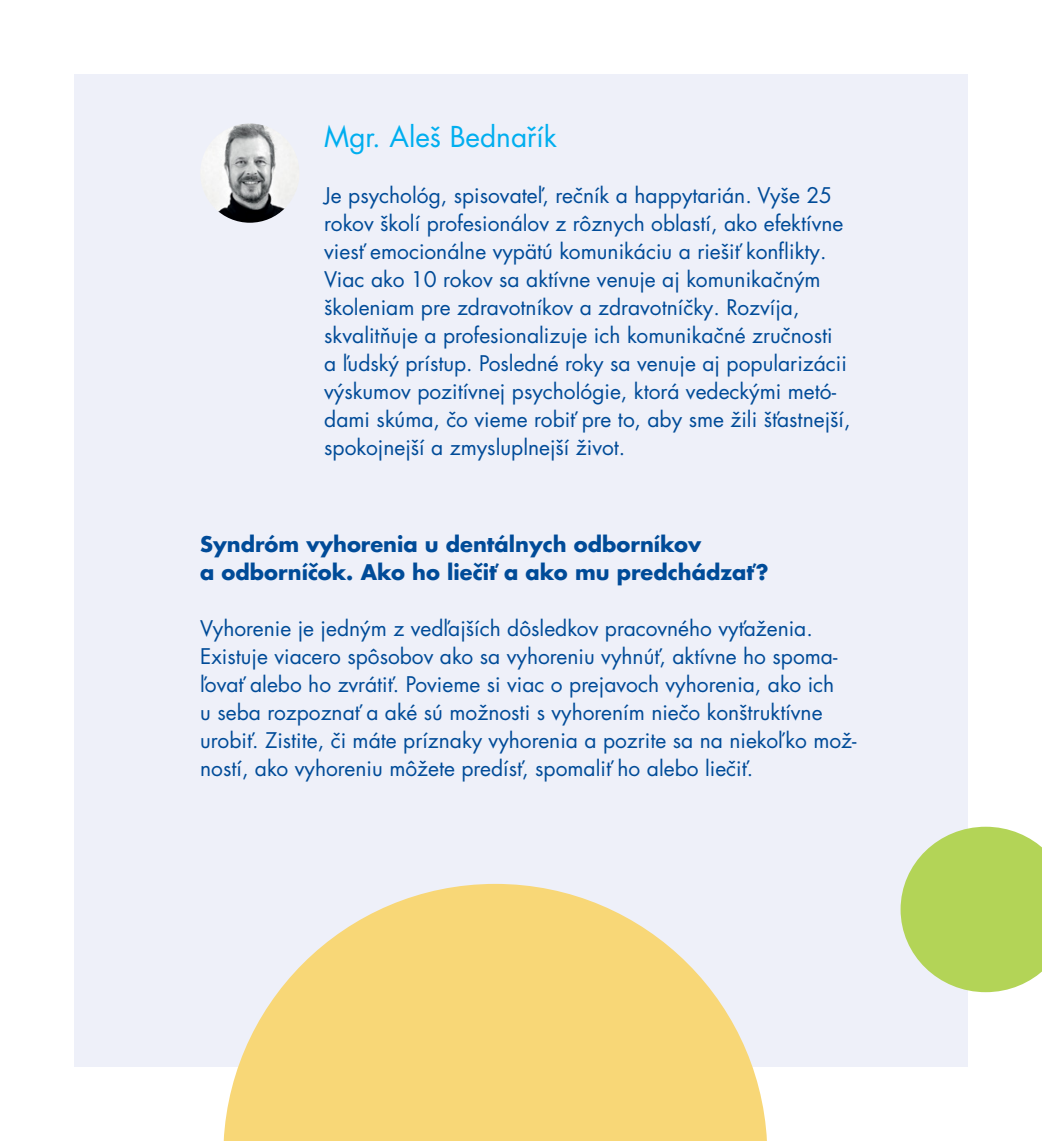
<style>
.page{position:relative;width:1042px;height:1141px;background:#fff}
.page>*{position:absolute;margin:0;border:0;box-sizing:border-box;transform-origin:0 0}
.t1{font:28px "Futura LT Pro";color:#00aeef}
.t2{font:21px/28px "Futura LT Pro";color:#004b98}
.t3{font:700 21px/28px "Futura LT Pro";color:#004b98}
</style>
<div class="page">
<div style="left:74px;top:74px;width:893px;height:993px;background:#eef0f9"></div>
<svg style="left:900px;top:827px;width:142px;height:165px"></svg>
<img style="left:200px;top:124px;width:99px;height:99px;border-radius:50px">
<svg style="left:223px;top:884px;width:544px;height:257px;fill:#f8d777"></svg>
<h1 class="t1" style="left:324px;top:117px;width:234px">Mgr. Aleš Bednařík</h1>
<p class="t2" style="left:324px;top:181px;width:528px">Je psychológ, spisovateľ, rečník a happytarián. Vyše 25 rokov školí profesionálov z rôznych oblastí, ako efektívne viesť emocionálne vypätú komunikáciu a riešiť konflikty.<br>Viac ako 10 rokov sa aktívne venuje aj komunikačným školeniam pre zdravotníkov a zdravotníčky. Rozvíja, skvalitňuje a profesionalizuje ich komunikačné zručnosti<br>a ľudský prístup. Posledné roky sa venuje aj popularizácii výskumov pozitívnej psychológie, ktorá vedeckými metó&shy;dami skúma, čo vieme robiť pre to, aby sme žili šťastnejší, spokojnejší a zmysluplnejší život.</p>
<p class="t3" style="left:200px;top:530px;width:570px">Syndróm vyhorenia u dentálnych odborníkov<br>a odborníčok. Ako ho liečiť a ako mu predchádzať?</p>
<p class="t2" style="left:200px;top:614px;width:658px">Vyhorenie je jedným z vedľajších dôsledkov pracovného vyťaženia.<br>Existuje viacero spôsobov ako sa vyhoreniu vyhnúť, aktívne ho spoma&shy;ľovať alebo ho zvrátiť. Povieme si viac o prejavoch vyhorenia, ako ich<br>u seba rozpoznať a aké sú možnosti s vyhorením niečo konštruktívne urobiť. Zistite, či máte príznaky vyhorenia a pozrite sa na niekoľko mož&shy;ností, ako vyhoreniu môžete predísť, spomaliť ho alebo liečiť.</p>
</div>
